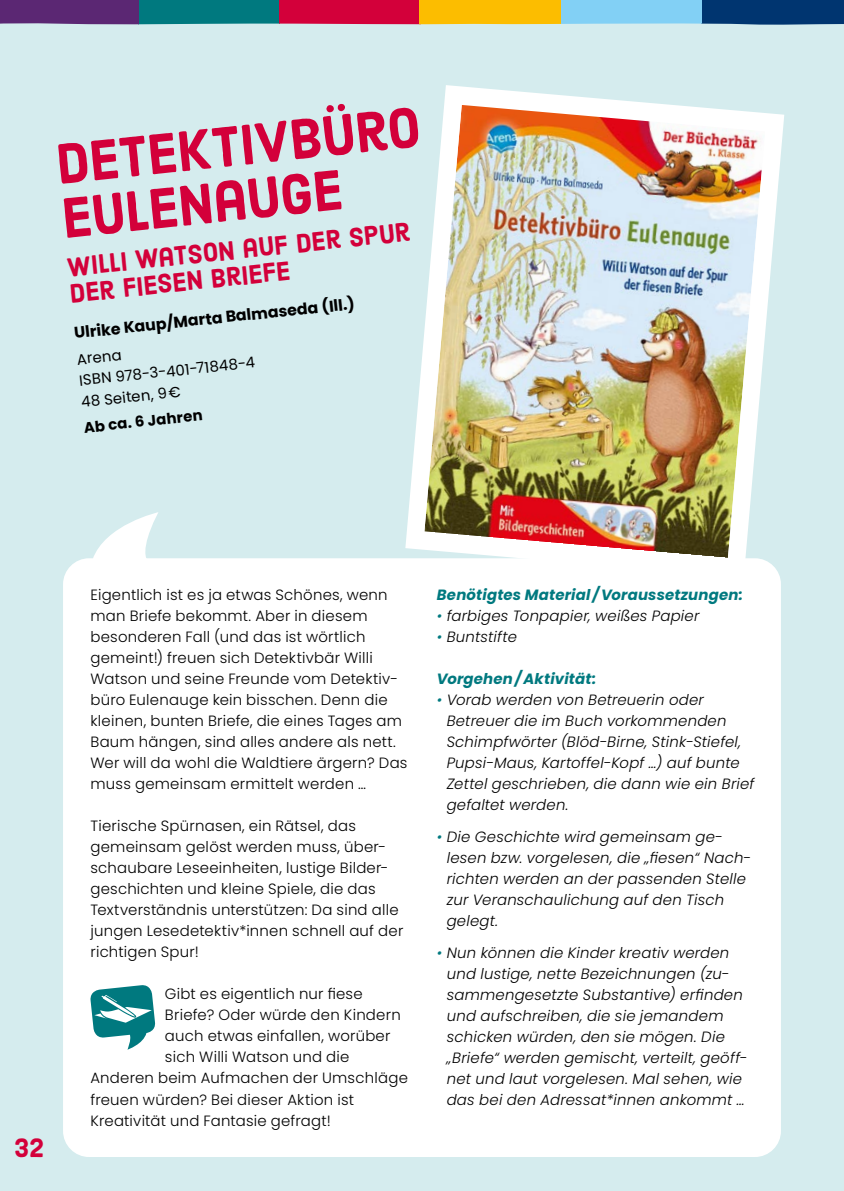
<style>
.page{position:relative;width:844px;height:1191px;background:#fff}
.page>*{position:absolute;margin:0;border:0;box-sizing:border-box;transform-origin:0 0}
.t1{font:56px/54.2px "Harman Sans";color:#d3003a}
.t2{font:26.25px/26.2px "Harman Sans";color:#d3003a}
.t3{font:700 15.75px "Poppins";color:#000}
.t4{font:300 14.88px/21px "Poppins";letter-spacing:.015em;color:#000}
.t5{font:italic 300 14.88px/21px "Poppins";letter-spacing:.015em;color:#000}
.t6{font:italic 700 14.88px "Poppins";letter-spacing:.01em;color:#00797f}
.t7{font:14.88px/21.3px "Poppins";color:#000}
.t8{font:700 14.88px "Poppins";color:#000}
.s1{color:#00797f}
</style>
<div class="page">
<div style="left:0;top:25px;width:843px;height:1166px;background:#d5ecee"></div>
<div style="left:701px;top:0;width:142px;height:25px;background:#003570"></div>
<div style="left:560px;top:0;width:141px;height:25px;background:#82d0f5"></div>
<div style="left:138px;top:0;width:141px;height:25px;background:#00797f"></div>
<div style="left:279px;top:0;width:141px;height:25px;background:#d3003a"></div>
<div style="left:420px;top:0;width:140px;height:25px;background:#fcbd00"></div>
<div style="left:0;top:0;width:138px;height:25px;background:#5b2773"></div>
<div style="left:72px;top:567px;width:700px;height:581px;background:#fff;border-radius:17px"></div>
<svg style="left:90px;top:985px;width:65px;height:64px"></svg>
<div style="left:63px;top:558px;width:717px;height:599px;border:18px solid #fff;border-radius:17px"></div>
<svg style="left:92px;top:512px;width:66px;height:46px"></svg>
<img style="left:396px;top:76px;width:397px;height:511px">
<h1 class="t1" style="left:54px;top:139px;width:367px;rotate:-6deg">Detektivbüro<br>Eulenauge</h1>
<h2 class="t2" style="left:66px;top:255px;width:346px;rotate:-6deg">Willi Watson auf der Spur der fiesen Briefe</h2>
<p class="t3" style="left:73px;top:324px;width:284px;rotate:-6deg">Ulrike Kaup/Marta Balmaseda (Ill.)</p>
<p class="t7" style="left:76px;top:349px;width:178px;rotate:-6deg">Arena<br>ISBN 978-3-401-71848-4<br>48 Seiten, 9€</p>
<p class="t8" style="left:83px;top:419px;width:121px;rotate:-6deg">Ab ca. 6 Jahren</p>
<h2 class="t2" style="left:14px;top:1135px;width:31px">32</h2>
<p class="t4" style="left:90px;top:584px;width:318px">Eigentlich ist es ja etwas Schönes, wenn man Briefe bekommt. Aber in diesem besonderen Fall (und das ist wörtlich gemeint!) freuen sich Detektivbär Willi Watson und seine Freunde vom Detektiv&shy;büro Eulenauge kein bisschen. Denn die kleinen, bunten Briefe, die eines Tages am Baum hängen, sind alles andere als nett.<br>Wer will da wohl die Waldtiere ärgern? Das muss gemeinsam ermittelt werden …</p>
<p class="t4" style="left:90px;top:815px;width:314px">Tierische Spürnasen, ein Rätsel, das gemeinsam gelöst werden muss, über&shy;schaubare Leseeinheiten, lustige Bilder&shy;geschichten und kleine Spiele, die das Textverständnis unterstützen: Da sind alle jungen Lesedetektiv*innen schnell auf der richtigen Spur!</p>
<p class="t4" style="left:165px;top:983px;width:199px">Gibt es eigentlich nur fiese</p>
<p class="t4" style="left:165px;top:1004px;width:237px">Briefe? Oder würde den Kindern</p>
<p class="t4" style="left:165px;top:1025px;width:227px">auch etwas einfallen, worüber</p>
<p class="t4" style="left:165px;top:1046px;width:186px">sich Willi Watson und die</p>
<p class="t4" style="left:90px;top:1067px;width:319px">Anderen beim Aufmachen der Umschläge</p>
<p class="t4" style="left:90px;top:1088px;width:265px">freuen würden? Bei dieser Aktion ist</p>
<p class="t4" style="left:90px;top:1109px;width:242px">Kreativität und Fantasie gefragt!</p>
<p class="t6" style="left:437px;top:586px;width:307px">Benötigtes Material /Voraussetzungen:</p>
<p class="t5" style="left:437px;top:605px;width:264px"><span class="s1">•</span> farbiges Tonpapier, weißes Papier</p>
<p class="t5" style="left:437px;top:626px;width:82px"><span class="s1">•</span> Buntstifte</p>
<p class="t6" style="left:437px;top:670px;width:161px">Vorgehen/Aktivität:</p>
<p class="t5" style="left:446px;top:689px;width:309px;text-indent:-10px"><span class="s1">•</span> Vorab werden von Betreuerin oder Betreuer die im Buch vorkommenden Schimpfwörter (Blöd-Birne, Stink-Stiefel, Pupsi-Maus, Kartoffel-Kopf …) auf bunte Zettel geschrieben, die dann wie ein Brief gefaltet werden.</p>
<p class="t5" style="left:446px;top:826px;width:306px;text-indent:-10px"><span class="s1">•</span> Die Geschichte wird gemeinsam ge&shy;lesen bzw. vorgelesen, die „fiesen“ Nach&shy;richten werden an der passenden Stelle zur Veranschaulichung auf den Tisch gelegt.</p>
<p class="t5" style="left:446px;top:942px;width:302px;text-indent:-10px"><span class="s1">•</span> Nun können die Kinder kreativ werden und lustige, nette Bezeichnungen (zu&shy;sammengesetzte Substantive) erfinden und aufschreiben, die sie jemandem schicken würden, den sie mögen. Die „Briefe“ werden gemischt, verteilt, geöff&shy;net und laut vorgelesen. Mal sehen, wie das bei den Adressat*innen ankommt …</p>
</div>
